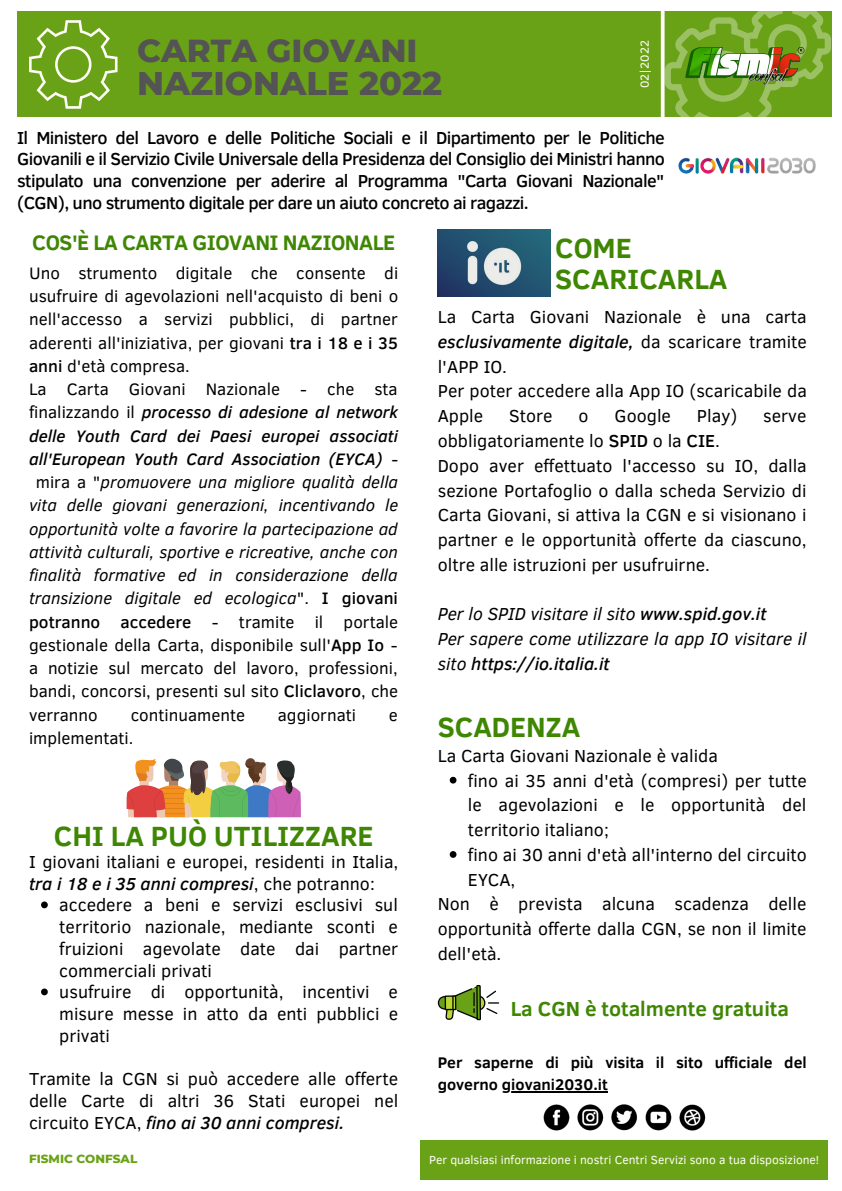
<style>
.page{position:relative;width:842px;height:1191px;background:#fff}
.page>*{position:absolute;margin:0;border:0;box-sizing:border-box;transform-origin:0 0}
.t1{font:800 33.5px "Montserrat";color:#545454}
.t2{font:800 32.5px "Montserrat";color:#545454}
.t3{font:700 28.5px/30.7px "Clear Sans";color:#3f8703}
.t4{font:700 21.5px "Clear Sans";letter-spacing:-.02em;color:#3f8703}
.t5{font:700 20.8px "Clear Sans";color:#3f8703}
.t6{font:17.8px/24.7px "Clear Sans";color:#000;text-align:justify}
.t7{font:500 17.8px/21.7px "Clear Sans";letter-spacing:-.03em;color:#000;text-align:justify}
.t8{font:italic 17.8px/24.7px "Clear Sans";color:#000}
.t9{font:17px/23.2px "Clear Sans";color:#000;text-align:justify}
.t10{font:italic 17px "Clear Sans";color:#000}
.t11{font:italic 500 17px "Clear Sans";color:#000}
.t12{font:700 15.8px/21.7px "Clear Sans";color:#000}
.t13{font:12px "Clear Sans";color:#fffdf7}
.t14{font:800 12px "Montserrat";color:#6aa217}
.s1{font-weight:500;font-style:italic}
.s2{font-weight:500}
.s3{font-weight:400;font-style:normal}
.s4{font-style:normal}
.s5{font-weight:500;font-style:normal}
</style>
<div class="page">
<div style="left:17px;top:11px;width:814px;height:106px;background:#6aa217"></div>
<svg style="left:29px;top:20px;width:89px;height:89px"></svg>
<svg style="left:665px;top:11px;width:166px;height:106px"></svg>
<div style="left:421px;top:1139px;width:407px;height:40px;background:#6aa217"></div>
<img style="left:686px;top:42px;width:121px;height:45px">
<svg style="left:661px;top:11px;width:4px;height:106px"></svg>
<img style="left:543px;top:1104px;width:163px;height:26px">
<svg style="left:450px;top:776px;width:6px;height:7px"></svg>
<svg style="left:450px;top:851px;width:6px;height:6px"></svg>
<hr style="left:502px;top:1090px;width:106px;height:2px;background:#000">
<svg style="left:438px;top:985px;width:61px;height:35px"></svg>
<img style="left:678px;top:157px;width:138px;height:17px">
<img style="left:438px;top:229px;width:112px;height:68px">
<svg style="left:127px;top:758px;width:174px;height:59px"></svg>
<svg style="left:41px;top:901px;width:7px;height:7px"></svg>
<svg style="left:41px;top:988px;width:7px;height:7px"></svg>
<p class="t2" style="left:137px;top:31px;width:282px">CARTA GIOVANI</p>
<p class="t1" style="left:137px;top:63px;width:306px">NAZIONALE 2022</p>
<p class="t13" style="left:636px;top:88px;width:49px;rotate:-90deg">02|2022</p>
<p class="t7" style="left:17px;top:125px;width:649px">Il Ministero del Lavoro e delle Politiche Sociali e il Dipartimento per le Politiche Giovanili e il Servizio Civile Universale della Presidenza del Consiglio dei Ministri hanno stipulato una convenzione per aderire al Programma "Carta Giovani Nazionale" (CGN), uno strumento digitale per dare un aiuto concreto ai ragazzi.</p>
<p class="t4" style="left:32px;top:227px;width:364px">COS'È LA CARTA GIOVANI NAZIONALE</p>
<p class="t3" style="left:555px;top:231px;width:174px">COME<br>SCARICARLA</p>
<p class="t6" style="left:438px;top:304px;width:371px">La Carta Giovani Nazionale è una carta <span class="s1">esclusivamente digitale,</span> da scaricare tramite l'APP IO.</p>
<p class="t6" style="left:438px;top:378px;width:371px">Per poter accedere alla App IO (scaricabile da<br>Apple</p>
<p class="t9" style="left:29px;top:260px;width:371px">Uno strumento digitale che consente di usufruire di agevolazioni nell'acquisto di beni o nell'accesso a servizi pubblici, di partner aderenti all'iniziativa, per giovani <span class="s2">tra i 18 e i 35 anni</span> d'età compresa.</p>
<p class="t9" style="left:29px;top:376px;width:370px">La Carta Giovani Nazionale - che sta</p>
<p class="t11" style="left:29px;top:400px;width:371px"><span class="s3">finalizzando il</span> processo di adesione al network</p>
<p class="t11" style="left:29px;top:423px;width:370px">delle Youth Card dei Paesi europei associati</p>
<p class="t11" style="left:29px;top:446px;width:371px">all'European Youth Card Association (EYCA) <span class="s3">-</span></p>
<p class="t10" style="left:36px;top:469px;width:364px"><span class="s4">mira a "</span>promuovere una migliore qualità della</p>
<p class="t10" style="left:29px;top:493px;width:371px">vita delle giovani generazioni, incentivando le</p>
<p class="t10" style="left:29px;top:516px;width:370px">opportunità volte a favorire la partecipazione ad</p>
<p class="t10" style="left:29px;top:539px;width:370px">attività culturali, sportive e ricreative, anche con</p>
<p class="t10" style="left:29px;top:562px;width:370px">finalità formative ed in considerazione della</p>
<p class="t10" style="left:29px;top:586px;width:370px">transizione digitale ed ecologica<span class="s4">".</span> <span class="s5">I giovani</span></p>
<p class="t9" style="left:29px;top:609px;width:371px"><span class="s2">potranno accedere</span> - tramite il portale</p>
<p class="t9" style="left:29px;top:632px;width:370px">gestionale della Carta, disponibile sull'<span class="s2">App Io</span> -</p>
<p class="t9" style="left:29px;top:655px;width:370px">a notizie sul mercato del lavoro, professioni,</p>
<p class="t9" style="left:29px;top:679px;width:371px">bandi, concorsi, presenti sul sito <span class="s2">Cliclavoro</span>, che</p>
<p class="t9" style="left:29px;top:702px;width:70px">verranno</p>
<p class="t9" style="left:131px;top:702px;width:116px">continuamente</p>
<p class="t9" style="left:278px;top:702px;width:80px">aggiornati</p>
<p class="t9" style="left:389px;top:702px;width:10px">e</p>
<p class="t9" style="left:29px;top:725px;width:106px">implementati.</p>
<p class="t6" style="left:509px;top:402px;width:45px">Store</p>
<p class="t6" style="left:579px;top:402px;width:12px">o</p>
<p class="t6" style="left:615px;top:402px;width:58px">Google</p>
<p class="t6" style="left:697px;top:402px;width:42px">Play)</p>
<p class="t6" style="left:763px;top:402px;width:45px">serve</p>
<p class="t6" style="left:438px;top:427px;width:284px">obbligatoriamente lo <span class="s2">SPID</span> o la <span class="s2">CIE</span>.</p>
<p class="t6" style="left:438px;top:452px;width:371px">Dopo aver effettuato l'accesso su IO, dalla sezione Portafoglio o dalla scheda Servizio di Carta Giovani, si attiva la CGN e si visionano i partner e le opportunità offerte da ciascuno, oltre alle istruzioni per usufruirne.</p>
<p class="t8" style="left:438px;top:600px;width:330px">Per lo SPID visitare il sito <span class="s2">www.spid.gov.it</span></p>
<p class="t8" style="left:438px;top:625px;width:371px">Per sapere come utilizzare la app IO visitare il sito <span class="s2">https://io.italia.it</span></p>
<p class="t3" style="left:438px;top:710px;width:144px">SCADENZA</p>
<p class="t6" style="left:438px;top:742px;width:282px">La Carta Giovani Nazionale è valida</p>
<p class="t3" style="left:54px;top:818px;width:321px">CHI LA PUÒ UTILIZZARE</p>
<p class="t6" style="left:29px;top:849px;width:371px;line-height:21.7px">I giovani italiani e europei, residenti in Italia, <span class="s1">tra i 18 e i 35 anni compresi</span>, che potranno:</p>
<p class="t6" style="left:59px;top:893px;width:340px;line-height:21.7px">accedere a beni e servizi esclusivi sul territorio nazionale, mediante sconti e fruizioni agevolate date dai partner commerciali privati</p>
<p class="t6" style="left:59px;top:980px;width:340px;line-height:21.7px">usufruire di opportunità, incentivi e misure messe in atto da enti pubblici e privati</p>
<p class="t6" style="left:29px;top:1067px;width:371px;line-height:21.7px">Tramite la CGN si può accedere alle offerte delle Carte di altri 36 Stati europei nel circuito EYCA, <span class="s1">fino ai 30 anni compresi.</span></p>
<p class="t6" style="left:468px;top:767px;width:340px">fino ai 35 anni d'età (compresi) per tutte le agevolazioni e le opportunità del territorio italiano;</p>
<p class="t6" style="left:468px;top:841px;width:340px">fino ai 30 anni d'età all'interno del circuito<br>EYCA,</p>
<p class="t6" style="left:438px;top:890px;width:370px">Non è prevista alcuna scadenza delle opportunità offerte dalla CGN, se non il limite dell'età.</p>
<p class="t5" style="left:511px;top:993px;width:280px">La CGN è totalmente gratuita</p>
<p class="t12" style="left:438px;top:1050px;width:370px">Per saperne di più visita il sito ufficiale del governo giovani2030.it</p>
<p class="t14" style="left:29px;top:1151px;width:110px">FISMIC CONFSAL</p>
<p class="t13" style="left:429px;top:1151px;width:392px">Per qualsiasi informazione i nostri Centri Servizi sono a tua disposizione!</p>
</div>
